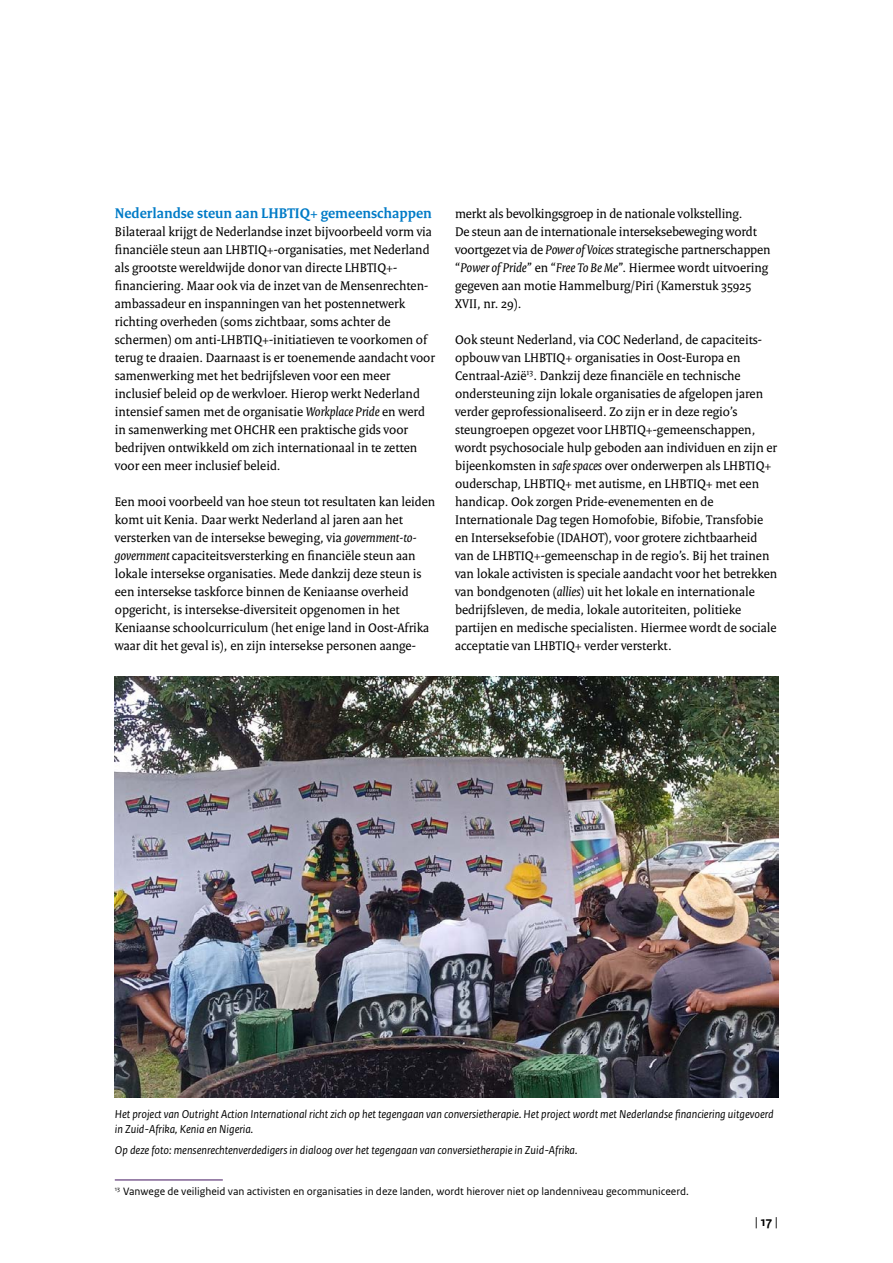
<style>
.page{position:relative;width:893px;height:1263px;background:#fff}
.page>*{position:absolute;margin:0;border:0;box-sizing:border-box;transform-origin:0 0}
.t1{font:700 15px "Rijksoverheid Serif";color:#007bc7}
.t2{font:13.5px/18px "Rijksoverheid Serif";color:#000}
.t3{font:13.5px "Rijksoverheid Sans Text";color:#000}
.t4{font:italic 12px/15px "Rijksoverheid Sans Text";color:#000}
.t5{font:11.25px "Rijksoverheid Sans Text";color:#000}
.s1{font-style:italic}
.s2{font-weight:700}
</style>
<div class="page">
<hr style="left:115px;top:1179px;width:108px;height:1px;background:#42145f">
<img style="left:115px;top:676px;width:663px;height:422px">
<p class="t1" style="left:115px;top:204px;width:319px">Nederlandse steun aan LHBTIQ+ gemeenschappen</p>
<p class="t2" style="left:115px;top:222px;width:322px">Bilateraal krijgt de Nederlandse inzet bijvoorbeeld vorm via financiële steun aan LHBTIQ+-organisaties, met Nederland als grootste wereldwijde donor van directe LHBTIQ+- financiering. Maar ook via de inzet van de Mensenrechten&shy;ambassadeur en inspanningen van het postennetwerk richting overheden (soms zichtbaar, soms achter de schermen) om anti-LHBTIQ+-initiatieven te voorkomen of terug te draaien. Daarnaast is er toenemende aandacht voor samenwerking met het bedrijfsleven voor een meer inclusief beleid op de werkvloer. Hierop werkt Nederland intensief samen met de organisatie <span class="s1">Workplace Pride</span> en werd in samenwerking met OHCHR een praktische gids voor bedrijven ontwikkeld om zich internationaal in te zetten voor een meer inclusief beleid.</p>
<p class="t2" style="left:115px;top:492px;width:322px">Een mooi voorbeeld van hoe steun tot resultaten kan leiden komt uit Kenia. Daar werkt Nederland al jaren aan het versterken van de intersekse beweging, via <span class="s1">government-to&shy;government</span> capaciteitsversterking en financiële steun aan lokale intersekse organisaties. Mede dankzij deze steun is een intersekse taskforce binnen de Keniaanse overheid opgericht, is intersekse-diversiteit opgenomen in het Keniaanse schoolcurriculum (het enige land in Oost-Afrika waar dit het geval is), en zijn intersekse personen aange-</p>
<p class="t2" style="left:455px;top:204px;width:317px">merkt als bevolkingsgroep in de nationale volkstelling.<br>De steun aan de internationale interseksebeweging wordt voortgezet via de <span class="s1">Power of Voices</span> strategische partnerschappen “<span class="s1">Power of Pride</span>” en “<span class="s1">Free To Be Me</span>”. Hiermee wordt uitvoering gegeven aan motie Hammelburg/Piri (Kamerstuk 35925<br>XVII, nr. 29).</p>
<p class="t2" style="left:455px;top:330px;width:324px">Ook steunt Nederland, via COC Nederland, de capaciteits&shy;opbouw van LHBTIQ+ organisaties in Oost-Europa en Centraal-Azië<sup>13</sup>. Dankzij deze financiële en technische ondersteuning zijn lokale organisaties de afgelopen jaren verder geprofessionaliseerd. Zo zijn er in deze regio’s steungroepen opgezet voor LHBTIQ+-gemeenschappen, wordt psychosociale hulp geboden aan individuen en zijn er bijeenkomsten in <span class="s1">safe spaces</span> over onderwerpen als LHBTIQ+ ouderschap, LHBTIQ+ met autisme, en LHBTIQ+ met een handicap. Ook zorgen Pride-evenementen en de Internationale Dag tegen Homofobie, Bifobie, Transfobie en Interseksefobie (IDAHOT), voor grotere zichtbaarheid van de LHBTIQ+-gemeenschap in de regio’s. Bij het trainen van lokale activisten is speciale aandacht voor het betrekken van bondgenoten (<span class="s1">allies</span>) uit het lokale en internationale bedrijfsleven, de media, lokale autoriteiten, politieke partijen en medische specialisten. Hiermee wordt de sociale acceptatie van LHBTIQ+ verder versterkt.</p>
<p class="t4" style="left:115px;top:1107px;width:660px">Het project van Outright Action International richt zich op het tegengaan van conversietherapie. Het project wordt met Nederlandse financiering uitgevoerd in Zuid-Afrika, Kenia en Nigeria.</p>
<p class="t4" style="left:115px;top:1143px;width:464px">Op deze foto: mensenrechtenverdedigers in dialoog over het tegengaan van conversietherapie in Zuid-Afrika.</p>
<p class="t5" style="left:115px;top:1185px;width:575px"><sup>13</sup> Vanwege de veiligheid van activisten en organisaties in deze landen, wordt hierover niet op landenniveau gecommuniceerd.</p>
<p class="t3" style="left:755px;top:1214px;width:25px">| <span class="s2">17</span> |</p>
</div>
